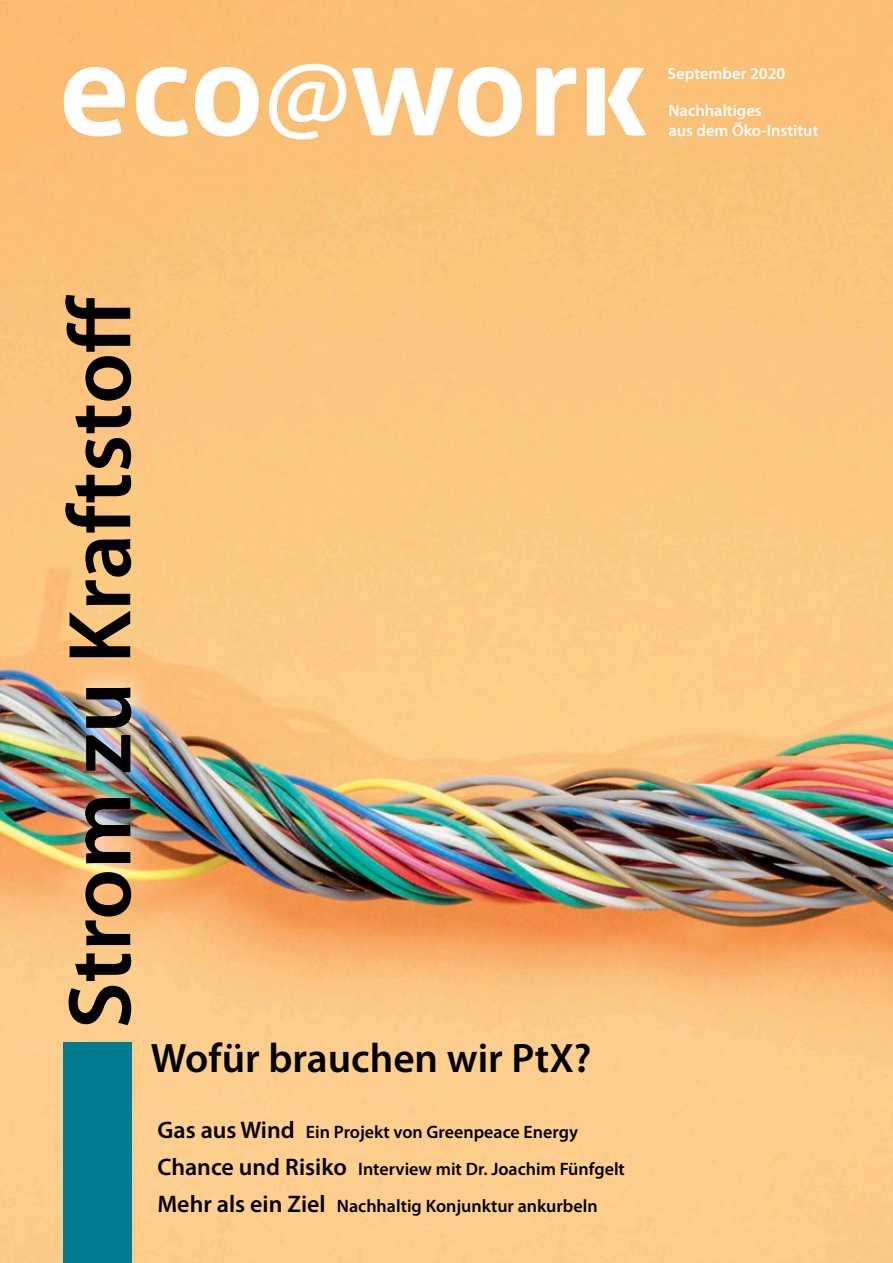
<style>
.page{position:relative;width:893px;height:1263px;background:#fff}
.page>*{position:absolute;margin:0;border:0;box-sizing:border-box;transform-origin:0 0}
.t1{font:600 90px "Myriad Pro";color:#000}
.t2{font:600 41.25px "Myriad Pro";color:#000}
.t3{font:600 18px/37.3px "Myriad Pro";color:#000}
.t4{font:600 16.5px/19.8px "Myriad Pro";color:#fff}
.s1{font-size:24px}
</style>
<div class="page">
<img style="left:0;top:0;width:893px;height:1263px">
<svg style="left:64px;top:64px;width:582px;height:75px"></svg>
<div style="left:64px;top:1042px;width:68px;height:221px;background:#007b90"></div>
<img style="left:65px;top:669px;width:84px;height:215px">
<p class="t4" style="left:668px;top:63px;width:119px">September 2020</p>
<p class="t4" style="left:668px;top:100px;width:151px">nachhaltiges<br>aus dem Öko-Institut</p>
<h1 class="t1" style="left:43px;top:1029px;width:735px;rotate:-90deg">Strom zu Kraftstoff</h1>
<h2 class="t2" style="left:151px;top:1032px;width:442px">wofür brauchen wir PtX?</h2>
<p class="t3" style="left:157px;top:1113px;width:469px"><span class="s1">gas aus wind</span> Ein Projekt von greenpeace Energy<br><span class="s1">Chance und Risiko</span> Interview mit dr. Joachim Fünfgelt<br><span class="s1">Mehr als ein Ziel</span> nachhaltig Konjunktur ankurbeln</p>
</div>
